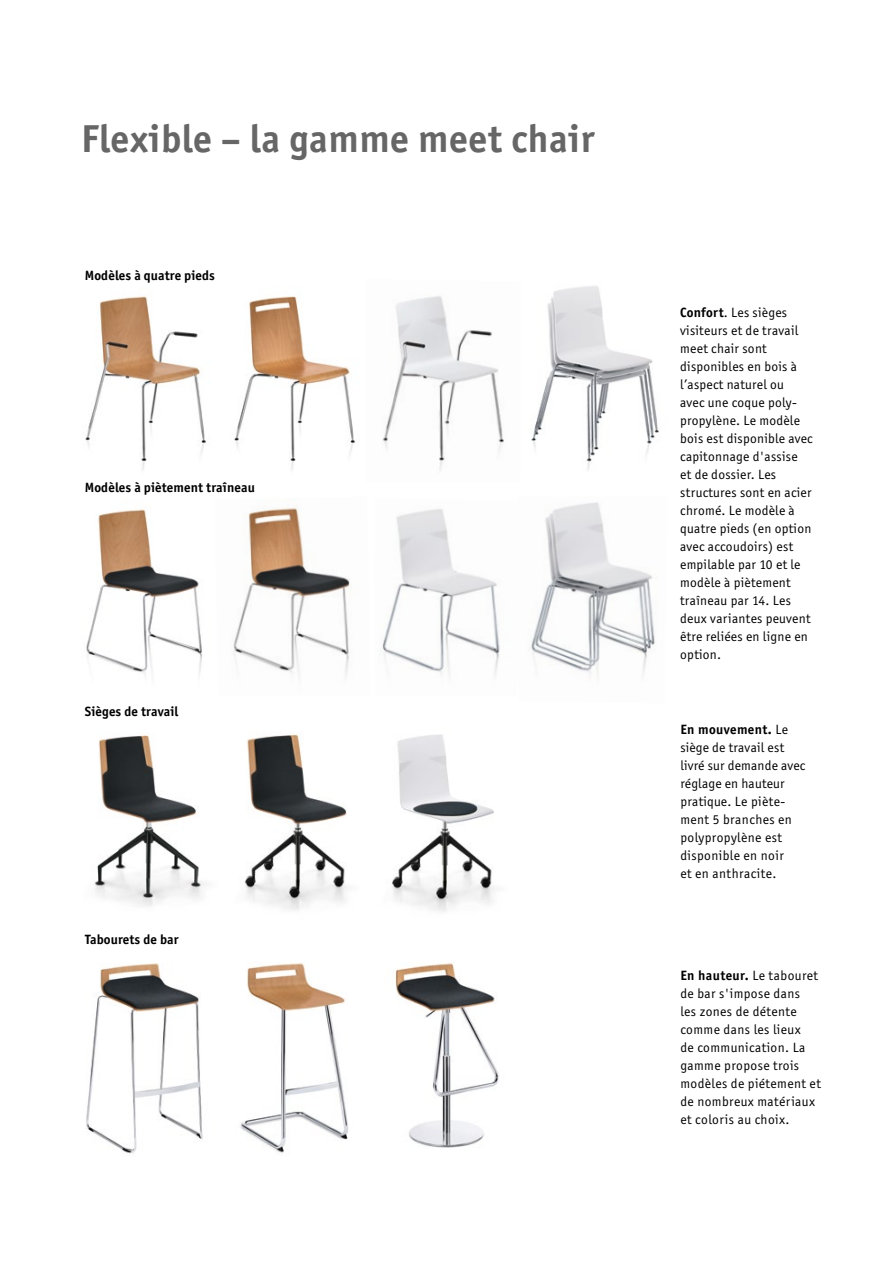
<style>
.page{position:relative;width:893px;height:1263px;background:#fff}
.page>*{position:absolute;margin:0;border:0;box-sizing:border-box;transform-origin:0 0}
.Headline_26pt{font:700 39px "Officina San Itc T";letter-spacing:.015em;color:#666}
.Copy_12pt{font:13.5px/18px "Officina San Itc T";letter-spacing:.02em;color:#000}
.Copy_12pt-2{font:700 13.5px "Officina San Itc T";letter-spacing:.01em;color:#000}
.s1{font-weight:700}
</style>
<div class="page">
<img style="left:245px;top:734px;width:102px;height:176px">
<img style="left:85px;top:296px;width:121px;height:174px">
<img style="left:234px;top:296px;width:121px;height:174px">
<img style="left:382px;top:296px;width:122px;height:175px">
<img style="left:531px;top:286px;width:128px;height:184px">
<img style="left:86px;top:509px;width:116px;height:167px">
<img style="left:94px;top:735px;width:112px;height:172px">
<img style="left:392px;top:734px;width:102px;height:178px">
<img style="left:233px;top:507px;width:118px;height:170px">
<img style="left:382px;top:509px;width:118px;height:166px">
<img style="left:531px;top:502px;width:124px;height:173px">
<img style="left:86px;top:963px;width:413px;height:190px">
<p class="Headline_26pt" style="left:81px;top:114px;width:515px">Flexible – la gamme meet chair</p>
<p class="Copy_12pt-2" style="left:85px;top:267px;width:132px">Modèles à quatre pieds</p>
<p class="Copy_12pt-2" style="left:85px;top:479px;width:172px">Modèles à piètement traîneau</p>
<p class="Copy_12pt-2" style="left:85px;top:703px;width:95px">Sièges de travail</p>
<p class="Copy_12pt-2" style="left:85px;top:931px;width:95px">Tabourets de bar</p>
<p class="Copy_12pt" style="left:680px;top:303px;width:134px"><span class="s1">Confort</span>. Les sièges visiteurs et de travail meet chair sont disponibles en bois à l’aspect naturel ou<br>avec une coque poly&shy;propylène. Le modèle bois est disponible avec capitonnage d'assise<br>et de dossier. Les structures sont en acier chromé. Le modèle à quatre pieds (en option avec accoudoirs) est empilable par 10 et le modèle à piètement traîneau par 14. Les deux variantes peuvent être reliées en ligne en option.</p>
<p class="Copy_12pt" style="left:680px;top:721px;width:127px"><span class="s1">En mouvement.</span> Le siège de travail est livré sur demande avec réglage en hauteur pratique. Le piète&shy;ment 5 branches en polypropylène est disponible en noir<br>et en anthracite.</p>
<p class="Copy_12pt" style="left:680px;top:966px;width:142px"><span class="s1">En hauteur.</span> Le tabouret de bar s'impose dans<br>les zones de détente comme dans les lieux<br>de communication. La gamme propose trois modèles de piétement et de nombreux matériaux et coloris au choix.</p>
</div>
